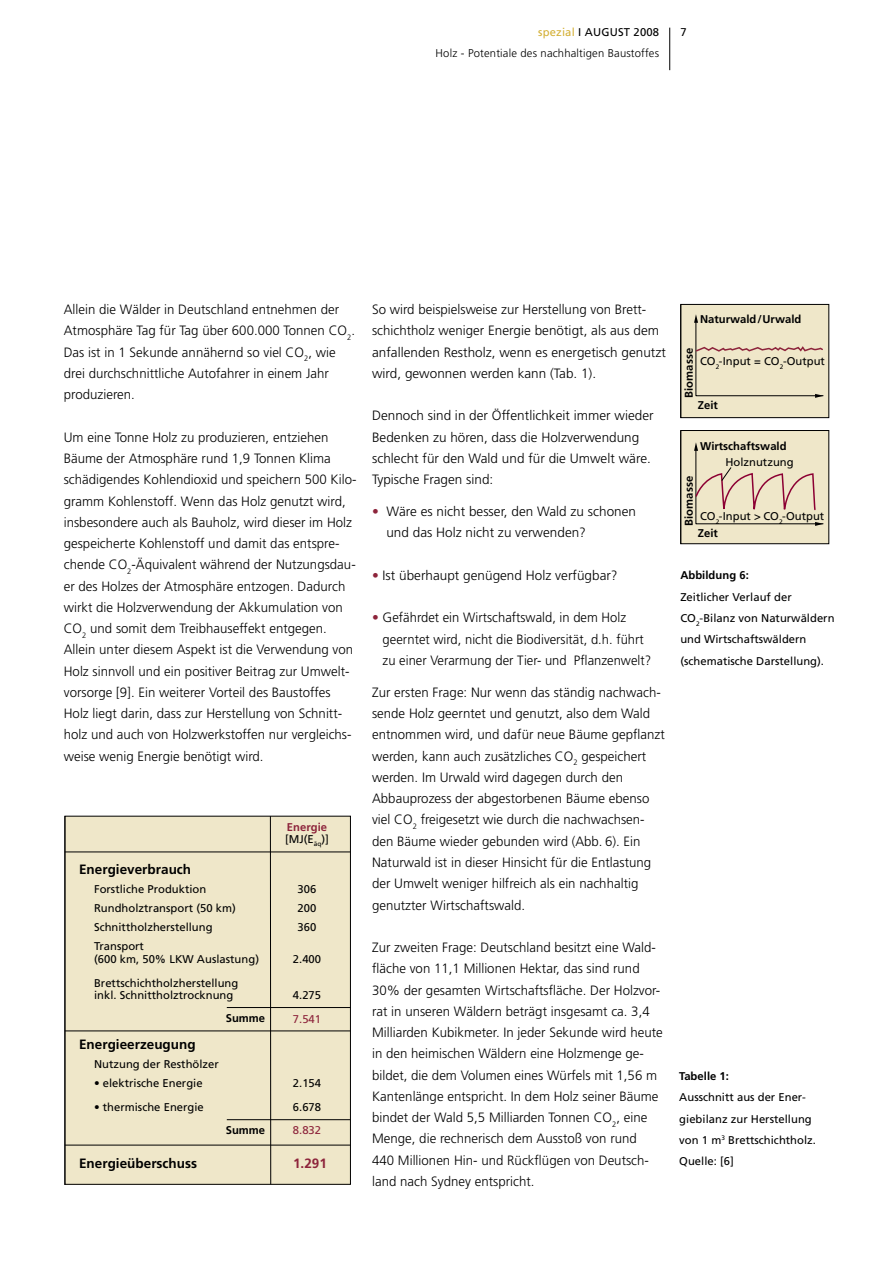
<style>
.page{position:relative;width:893px;height:1263px;background:#fff}
.page>*{position:absolute;margin:0;border:0;box-sizing:border-box;transform-origin:0 0}
.t1{font:300 13.5px/21.3px "Frutiger";color:#000}
.t2{font:700 13.5px "Frutiger";color:#000}
.t3{font:700 13.5px "Frutiger";color:#8d243b}
.t4{font:11.25px/21.3px "Frutiger";color:#000}
.t5{font:700 11.25px "Frutiger";color:#000}
.t6{font:300 11.25px/21.3px "Frutiger";letter-spacing:.015em;color:#000;text-align:right}
.t7{font:11.25px "Frutiger";color:#8d243b}
.t8{font:700 11.25px "Frutiger";color:#8d243b}
.s1{font-weight:400;color:#d4b036}
.s2{font-weight:400}
.s3{color:#8d243b}
</style>
<div class="page">
<hr style="left:669px;top:28px;width:1px;height:42px;background:#000">
<div style="left:65px;top:816px;width:285px;height:368px;background:#efe7c9"></div>
<div style="left:65px;top:816px;width:286px;height:369px;border:1px solid #000"></div>
<hr style="left:65px;top:851px;width:285px;height:1px;background:#000">
<hr style="left:270px;top:816px;width:1px;height:368px;background:#000">
<hr style="left:227px;top:1007px;width:123px;height:1px;background:#000">
<hr style="left:65px;top:1030px;width:285px;height:1px;background:#000">
<hr style="left:227px;top:1119px;width:123px;height:1px;background:#000">
<hr style="left:65px;top:1145px;width:285px;height:1px;background:#000">
<div style="left:681px;top:304px;width:148px;height:114px;background:#efe7c9"></div>
<div style="left:680px;top:304px;width:149px;height:114px;border:1px solid #000"></div>
<svg style="left:694px;top:314px;width:130px;height:84px"></svg>
<div style="left:681px;top:430px;width:148px;height:114px;background:#efe7c9"></div>
<div style="left:680px;top:430px;width:149px;height:114px;border:1px solid #000"></div>
<svg style="left:694px;top:442px;width:130px;height:84px"></svg>
<p class="t6" style="left:436px;top:22px;width:225px"><span class="s1">spezial</span> <span class="s2">I AUGUST 2008<br></span>Holz - Potentiale des nachhaltigen Baustoffes</p>
<p class="t4" style="left:680px;top:22px;width:8px">7</p>
<p class="t1" style="left:64px;top:299px;width:293px">Allein die Wälder in Deutschland entnehmen der Atmosphäre Tag für Tag über 600.000 Tonnen CO<sub>2</sub>.<br>Das ist in 1 Sekunde annähernd so viel CO<sub>2</sub>, wie drei durchschnittliche Autofahrer in einem Jahr produzieren.</p>
<p class="t1" style="left:64px;top:427px;width:294px">Um eine Tonne Holz zu produzieren, entziehen Bäume der Atmosphäre rund 1,9 Tonnen Klima schädigendes Kohlendioxid und speichern 500 Kilo&shy;gramm Kohlenstoff. Wenn das Holz genutzt wird, insbesondere auch als Bauholz, wird dieser im Holz gespeicherte Kohlenstoff und damit das entspre&shy;chende CO<sub>2</sub>-Äquivalent während der Nutzungsdau&shy;er des Holzes der Atmosphäre entzogen. Dadurch wirkt die Holzverwendung der Akkumulation von CO<sub>2</sub> und somit dem Treibhauseffekt entgegen.</p>
<p class="t1" style="left:64px;top:639px;width:291px">Allein unter diesem Aspekt ist die Verwendung von Holz sinnvoll und ein positiver Beitrag zur Umwelt&shy;vorsorge [9]. Ein weiterer Vorteil des Baustoffes Holz liegt darin, dass zur Herstellung von Schnitt&shy;holz und auch von Holzwerkstoffen nur vergleichs&shy;weise wenig Energie benötigt wird.</p>
<p class="t8" style="left:287px;top:820px;width:42px">Energie</p>
<p class="t4" style="left:285px;top:828px;width:46px">[MJ(E<sub>äq</sub>)]</p>
<p class="t2" style="left:79px;top:862px;width:114px">Energieverbrauch</p>
<p class="t4" style="left:94px;top:879px;width:114px">Forstliche Produktion</p>
<p class="t4" style="left:298px;top:879px;width:20px">306</p>
<p class="t4" style="left:94px;top:898px;width:143px">Rundholztransport (50 km)</p>
<p class="t4" style="left:298px;top:898px;width:20px">200</p>
<p class="t4" style="left:94px;top:917px;width:120px">Schnittholzherstellung</p>
<p class="t4" style="left:298px;top:917px;width:20px">360</p>
<p class="t4" style="left:94px;top:940px;width:167px;line-height:12.8px">Transport<br>(600 km, 50% LKW Auslastung)</p>
<p class="t4" style="left:293px;top:949px;width:30px">2.400</p>
<p class="t4" style="left:94px;top:976px;width:146px;line-height:12.8px">Brettschichtholzherstellung inkl. Schnittholztrocknung</p>
<p class="t4" style="left:293px;top:985px;width:30px">4.275</p>
<p class="t5" style="left:226px;top:1011px;width:41px">Summe</p>
<p class="t7" style="left:293px;top:1012px;width:30px">7.541</p>
<p class="t2" style="left:79px;top:1036px;width:118px">Energieerzeugung</p>
<p class="t4" style="left:94px;top:1054px;width:126px">Nutzung der Resthölzer</p>
<p class="t4" style="left:94px;top:1073px;width:110px">• elektrische Energie</p>
<p class="t4" style="left:293px;top:1073px;width:30px">2.154</p>
<p class="t4" style="left:94px;top:1096px;width:111px">• thermische Energie</p>
<p class="t4" style="left:293px;top:1096px;width:30px">6.678</p>
<p class="t5" style="left:226px;top:1123px;width:41px">Summe</p>
<p class="t7" style="left:293px;top:1123px;width:30px">8.832</p>
<p class="t2" style="left:79px;top:1155px;width:120px">Energieüberschuss</p>
<p class="t3" style="left:293px;top:1155px;width:35px">1.291</p>
<p class="t1" style="left:372px;top:299px;width:295px">So wird beispielsweise zur Herstellung von Brett&shy;schichtholz weniger Energie benötigt, als aus dem anfallenden Restholz, wenn es energetisch genutzt wird, gewonnen werden kann (Tab. 1).</p>
<p class="t1" style="left:372px;top:405px;width:283px">Dennoch sind in der Öffentlichkeit immer wieder Bedenken zu hören, dass die Holzverwendung schlecht für den Wald und für die Umwelt wäre.<br>Typische Fragen sind:</p>
<p class="t1" style="left:386px;top:501px;width:251px;text-indent:-14px"><span class="s3">•</span> Wäre es nicht besser, den Wald zu schonen und das Holz nicht zu verwenden?</p>
<p class="t1" style="left:372px;top:565px;width:247px"><span class="s3">•</span> Ist überhaupt genügend Holz verfügbar?</p>
<p class="t1" style="left:383px;top:607px;width:270px;text-indent:-11px"><span class="s3">•</span> Gefährdet ein Wirtschaftswald, in dem Holz geerntet wird, nicht die Biodiversität, d.h. führt zu einer Verarmung der Tier- und Pflanzenwelt?</p>
<p class="t1" style="left:372px;top:682px;width:294px">Zur ersten Frage: Nur wenn das ständig nachwach&shy;sende Holz geerntet und genutzt, also dem Wald entnommen wird, und dafür neue Bäume gepflanzt werden, kann auch zusätzliches CO<sub>2</sub> gespeichert werden. Im Urwald wird dagegen durch den Abbauprozess der abgestorbenen Bäume ebenso viel CO<sub>2</sub> freigesetzt wie durch die nachwachsen&shy;den Bäume wieder gebunden wird (Abb. 6). Ein Naturwald ist in dieser Hinsicht für die Entlastung der Umwelt weniger hilfreich als ein nachhaltig genutzter Wirtschaftswald.</p>
<p class="t1" style="left:372px;top:937px;width:292px">Zur zweiten Frage: Deutschland besitzt eine Wald&shy;fläche von 11,1 Millionen Hektar, das sind rund 30% der gesamten Wirtschaftsfläche. Der Holzvor&shy;rat in unseren Wäldern beträgt insgesamt ca. 3,4<br>Milliarden Kubikmeter. In jeder Sekunde wird heute in den heimischen Wäldern eine Holzmenge ge&shy;bildet, die dem Volumen eines Würfels mit 1,56 m Kantenlänge entspricht. In dem Holz seiner Bäume bindet der Wald 5,5 Milliarden Tonnen CO<sub>2</sub>, eine Menge, die rechnerisch dem Ausstoß von rund<br>440 Millionen Hin- und Rückflügen von Deutsch&shy;land nach Sydney entspricht.</p>
<p class="t5" style="left:700px;top:312px;width:103px">Naturwald/Urwald</p>
<p class="t4" style="left:700px;top:351px;width:126px">CO<sub>2</sub>-Input = CO<sub>2</sub>-Output</p>
<p class="t5" style="left:698px;top:399px;width:22px">Zeit</p>
<p class="t5" style="left:682px;top:398px;width:51px;rotate:-90deg">Biomasse</p>
<p class="t5" style="left:700px;top:440px;width:88px">Wirtschaftswald</p>
<p class="t4" style="left:725px;top:451px;width:70px">Holznutzung</p>
<p class="t5" style="left:682px;top:526px;width:51px;rotate:-90deg">Biomasse</p>
<p class="t4" style="left:700px;top:506px;width:126px">CO<sub>2</sub>-Input &gt; CO<sub>2</sub>-Output</p>
<p class="t5" style="left:698px;top:527px;width:22px">Zeit</p>
<p class="t5" style="left:680px;top:569px;width:70px">Abbildung 6:</p>
<p class="t4" style="left:680px;top:586px;width:156px">Zeitlicher Verlauf der<br>CO<sub>2</sub>-Bilanz von Naturwäldern und Wirtschaftswäldern</p>
<p class="t4" style="left:680px;top:650px;width:145px">(schematische Darstellung).</p>
<p class="t5" style="left:679px;top:1069px;width:51px">Tabelle 1:</p>
<p class="t4" style="left:679px;top:1087px;width:138px">Ausschnitt aus der Ener&shy;giebilanz zur Herstellung von 1 m<sup>3</sup> Brettschichtholz.<br>Quelle: [6]</p>
</div>
